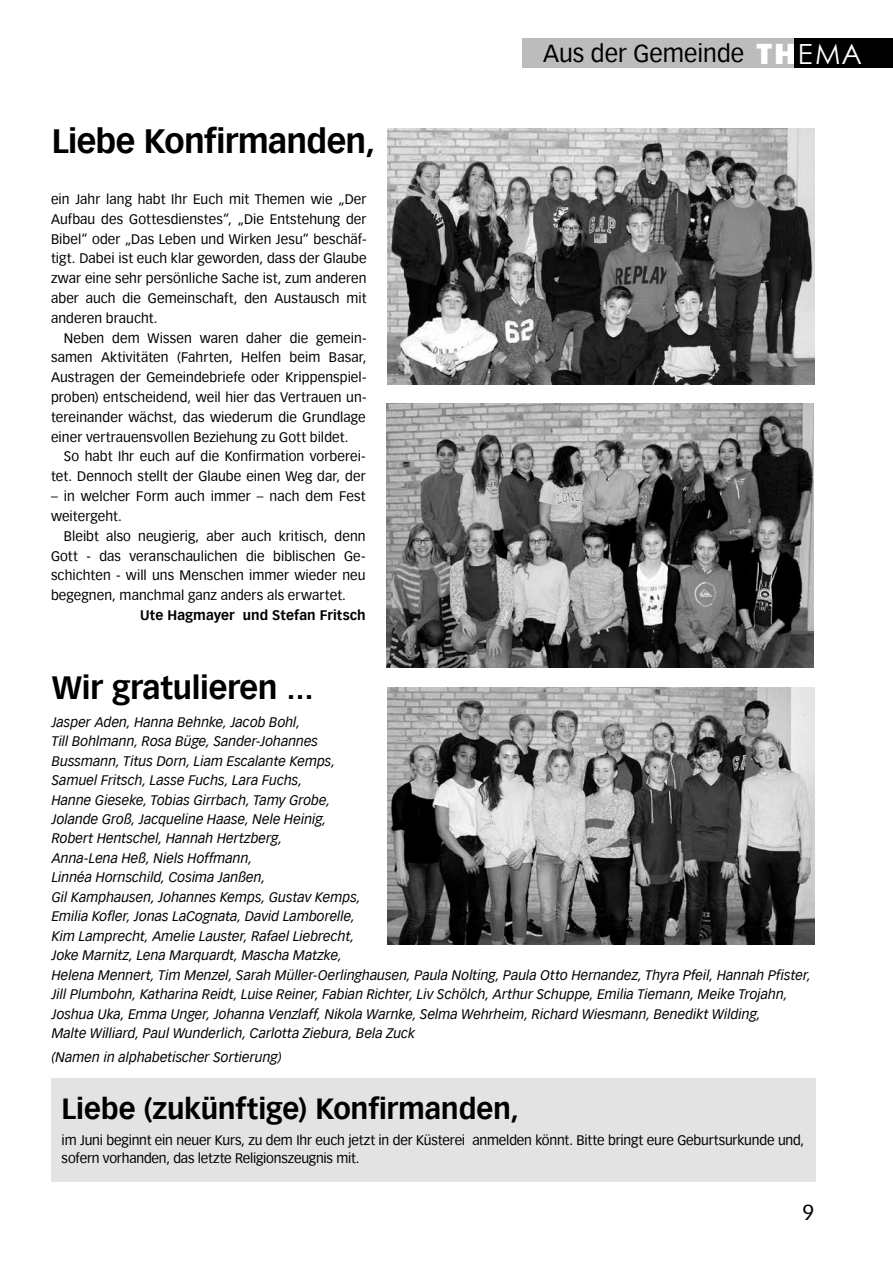
<style>
.page{position:relative;width:893px;height:1263px;background:#fff}
.page>*{position:absolute;margin:0;border:0;box-sizing:border-box;transform-origin:0 0}
.t1{font:700 33px "Vectora Com";letter-spacing:-.02em;color:#000}
.t2{font:700 31.5px "Vectora Com";letter-spacing:-.01em;color:#000}
.t3{font:700 28.5px "Vectora Com";letter-spacing:-.01em;color:#000}
.t4{font:24px "Vectora Com";color:#000}
.t5{font:21px "Vectora Com";color:#000}
.t6{font:13.5px/19.8px "Vectora Com";letter-spacing:.005em;color:#000;text-align:justify}
.t7{font:italic 13.5px/19.5px "Vectora Com";letter-spacing:.005em;color:#000}
.t8{font:700 13.5px "Vectora Com";letter-spacing:.005em;color:#000}
.s1{font-family:"Franklin Gothic";font-weight:800;font-size:30px;color:#fff}
.s2{font-family:"Century Gothic";font-size:27.75px;color:#fff}
</style>
<div class="page">
<div style="left:522px;top:38px;width:226px;height:30px;background:#bcbcbc"></div>
<div style="left:748px;top:38px;width:48px;height:30px;background:#bcbcbc"></div>
<div style="left:794px;top:38px;width:99px;height:30px;background:#000"></div>
<img style="left:387px;top:404px;width:426px;height:264px">
<img style="left:388px;top:128px;width:426px;height:256px">
<img style="left:388px;top:687px;width:426px;height:257px">
<div style="left:51px;top:1078px;width:764px;height:104px;background:#e3e3e3"></div>
<h1 class="t1" style="left:52px;top:121px;width:325px">Liebe Konfirmanden,</h1>
<p class="t6" style="left:51px;top:189px;width:317px">ein Jahr lang habt Ihr Euch mit Themen wie „Der Aufbau des Gottesdienstes“, „Die Entstehung der Bibel“ oder „Das Leben und Wirken Jesu“ beschäf&shy;tigt. Dabei ist euch klar geworden, dass der Glaube zwar eine sehr persönliche Sache ist, zum anderen aber auch die Gemeinschaft, den Austausch mit anderen braucht.</p>
<p class="t6" style="left:51px;top:328px;width:317px;text-indent:13px">Neben dem Wissen waren daher die gemein&shy;samen Aktivitäten (Fahrten, Helfen beim Basar, Austragen der Gemeindebriefe oder Krippenspiel&shy;proben) entscheidend, weil hier das Vertrauen un&shy;tereinander wächst, das wiederum die Grundlage einer vertrauensvollen Beziehung zu Gott bildet.</p>
<p class="t6" style="left:51px;top:447px;width:316px;text-align:right">So habt Ihr euch auf die Konfirmation vorberei&shy;tet. Dennoch stellt der Glaube einen Weg dar, der</p>
<p class="t6" style="left:51px;top:486px;width:316px">– in welcher Form auch immer – nach dem Fest weitergeht.</p>
<p class="t6" style="left:51px;top:526px;width:316px;text-indent:13px">Bleibt also neugierig, aber auch kritisch, denn Gott - das veranschaulichen die biblischen Ge&shy;schichten - will uns Menschen immer wieder neu begegnen, manchmal ganz anders als erwartet.</p>
<p class="t8" style="left:140px;top:607px;width:227px">Ute Hagmayer und Stefan Fritsch</p>
<h3 class="t4" style="left:543px;top:40px;width:321px">Aus der Gemeinde <span class="s1">TH</span><span class="s2">EMA</span></h3>
<h2 class="t2" style="left:52px;top:668px;width:263px">Wir gratulieren ...</h2>
<p class="t7" style="left:52px;top:712px;width:760px">Jasper Aden, Hanna Behnke, Jacob Bohl,<br>Till Bohlmann, Rosa Büge, Sander-Johannes<br>Bussmann, Titus Dorn, Liam Escalante Kemps,<br>Samuel Fritsch, Lasse Fuchs, Lara Fuchs,<br>Hanne Gieseke, Tobias Girrbach, Tamy Grobe,<br>Jolande Groß, Jacqueline Haase, Nele Heinig,<br>Robert Hentschel, Hannah Hertzberg,<br>Anna-Lena Heß, Niels Hoffmann,<br>Linnéa Hornschild, Cosima Janßen,<br>Gil Kamphausen, Johannes Kemps, Gustav Kemps,<br>Emilia Kofler, Jonas LaCognata, David Lamborelle,<br>Kim Lamprecht, Amelie Lauster, Rafael Liebrecht,<br>Joke Marnitz, Lena Marquardt, Mascha Matzke,<br>Helena Mennert, Tim Menzel, Sarah Müller-Oerlinghausen, Paula Nolting, Paula Otto Hernandez, Thyra Pfeil, Hannah Pfister, Jill Plumbohn, Katharina Reidt, Luise Reiner, Fabian Richter, Liv Schölch, Arthur Schuppe, Emilia Tiemann, Meike Trojahn, Joshua Uka, Emma Unger, Johanna Venzlaff, Nikola Warnke, Selma Wehrheim, Richard Wiesmann, Benedikt Wilding,<br>Malte Williard, Paul Wunderlich, Carlotta Ziebura, Bela Zuck</p>
<p class="t7" style="left:52px;top:1048px;width:231px">(Namen in alphabetischer Sortierung)</p>
<h3 class="t3" style="left:62px;top:1091px;width:459px">Liebe (zukünftige) Konfirmanden,</h3>
<p class="t6" style="left:62px;top:1131px;width:744px;line-height:18px">im Juni beginnt ein neuer Kurs, zu dem Ihr euch jetzt in der Küsterei anmelden könnt. Bitte bringt eure Geburtsurkunde und, sofern vorhanden, das letzte Religionszeugnis mit.</p>
<h3 class="t5" style="left:803px;top:1200px;width:13px">9</h3>
</div>
